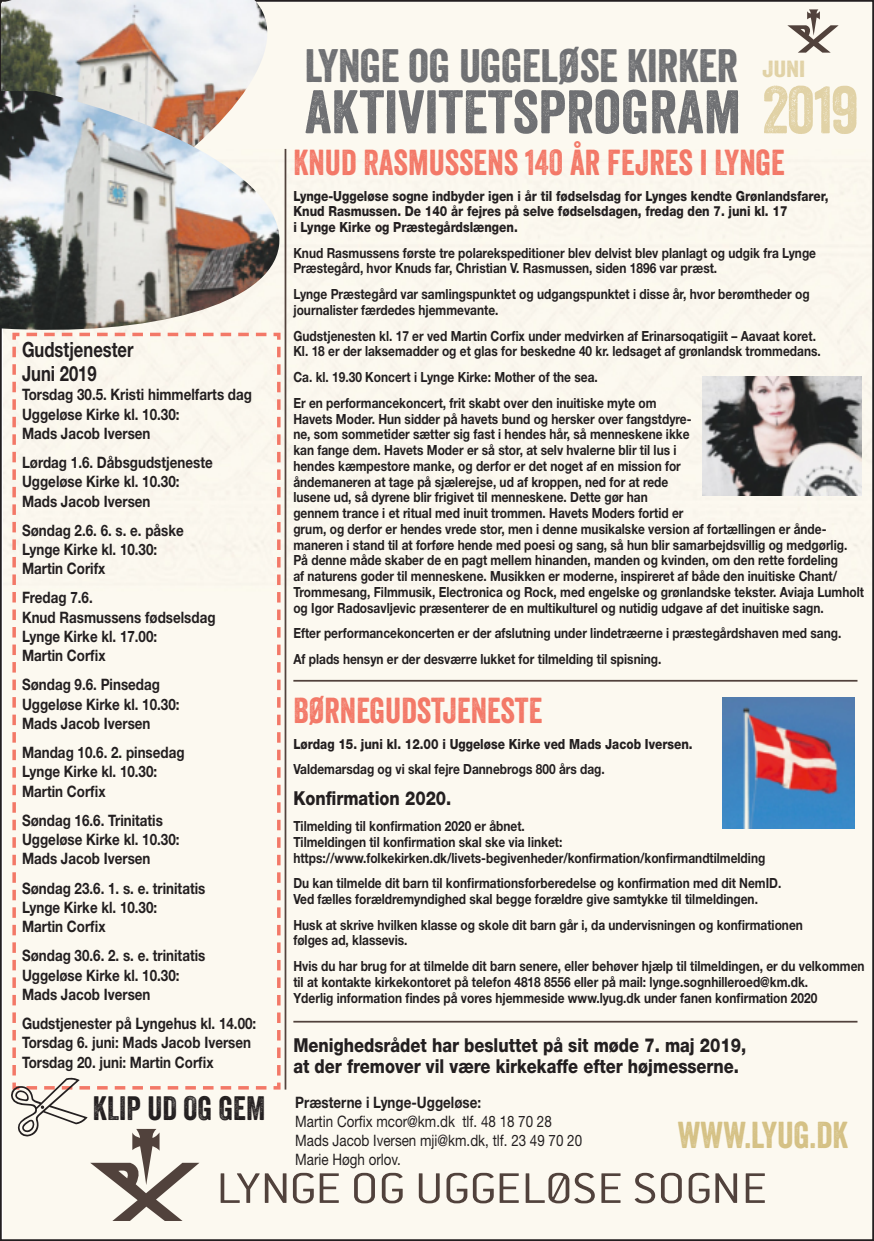
<style>
.page{position:relative;width:874px;height:1241px;background:#fff}
.page>*{position:absolute;margin:0;border:0;box-sizing:border-box;transform-origin:0 0}
.t1{font:59.5px "Veneer";color:#6f7073;scale:1.06 1}
.t2{font:300 46.9px "Conduit ITC Std";letter-spacing:-.01em;color:#51423c;scale:1.17 1}
.t3{font:45.5px "Veneer";letter-spacing:-.01em;color:#6f7073;scale:1.06 1}
.t4{font:36.23px "Veneer";color:#d5c185}
.t5{font:35px "Veneer";color:#f37867}
.t6{font:32.9px "Veneer";color:#231f20}
.t7{font:22.75px "Veneer";color:#e1d2a6;scale:1.24 1}
.t8{font:700 21px/23.8px "Helvetica Neue LT Std";color:#231f20;scale:.79 1}
.t9{font:800 19.25px/21px "Helvetica Neue LT Std";color:#231f20;scale:.85 1}
.t10{font:700 15.75px/19.2px "Helvetica Neue LT Std";color:#231f20;scale:.85 1}
.t11{font:15.75px/18.9px "Helvetica Neue LT Std";color:#231f20;scale:.85 1}
.t12{font:700 14px/15.8px "Helvetica Neue LT Std";color:#231f20;scale:.85 1}
.t13{font:800 14px/15.8px "Helvetica Neue LT Std";color:#231f20;scale:.85 1}
.s1{font-size:64.75px;color:#e1d2a6}
</style>
<div class="page">
<div style="left:4px;top:3px;width:866px;height:1234px;background:#fcf9f0"></div>
<svg style="left:787px;top:9px;width:51px;height:44px"></svg>
<hr style="left:284px;top:149px;width:2px;height:940px;background:#51423c">
<svg style="left:11px;top:337px;width:271px;height:754px"></svg>
<hr style="left:293px;top:679px;width:564px;height:2px;background:#51423c">
<hr style="left:293px;top:1020px;width:564px;height:2px;background:#51423c">
<img style="left:1px;top:0;width:286px;height:91px">
<img style="left:0;top:91px;width:287px;height:246px">
<img style="left:702px;top:376px;width:158px;height:119px">
<img style="left:722px;top:697px;width:131px;height:131px">
<div style="left:9px;top:346px;width:261px;height:874px;background:#fcf9f0"></div>
<h3 class="t8" style="left:22px;top:337px;width:143px">Gudstjenester<br>Juni 2019</h3>
<p class="t10" style="left:22px;top:384px;width:272px">Torsdag 30.5. Kristi himmelfarts dag<br>Uggeløse Kirke kl. 10.30:<br>Mads Jacob Iversen</p>
<p class="t10" style="left:22px;top:452px;width:226px">Lørdag 1.6. Dåbsgudstjeneste<br>Uggeløse Kirke kl. 10.30:<br>Mads Jacob Iversen</p>
<p class="t10" style="left:22px;top:520px;width:192px">Søndag 2.6. 6. s. e. påske<br>Lynge Kirke kl. 10.30:<br>Martin Corifx</p>
<p class="t10" style="left:22px;top:587px;width:229px">Fredag 7.6.<br>Knud Rasmussens fødselsdag<br>Lynge Kirke kl. 17.00:<br>Martin Corfix</p>
<p class="t10" style="left:22px;top:674px;width:187px">Søndag 9.6. Pinsedag<br>Uggeløse Kirke kl. 10.30:<br>Mads Jacob Iversen</p>
<p class="t10" style="left:22px;top:742px;width:193px">Mandag 10.6. 2. pinsedag<br>Lynge Kirke kl. 10.30:<br>Martin Corfix</p>
<p class="t10" style="left:22px;top:810px;width:187px">Søndag 16.6. Trinitatis<br>Uggeløse Kirke kl. 10.30:<br>Mads Jacob Iversen</p>
<p class="t10" style="left:22px;top:877px;width:217px">Søndag 23.6. 1. s. e. trinitatis<br>Lynge Kirke kl. 10.30:<br>Martin Corfix</p>
<p class="t10" style="left:22px;top:945px;width:217px">Søndag 30.6. 2. s. e. trinitatis<br>Uggeløse Kirke kl. 10.30:<br>Mads Jacob Iversen</p>
<p class="t10" style="left:22px;top:1013px;width:277px">Gudstjenester på Lyngehus kl. 14.00:<br>Torsdag 6. juni: Mads Jacob Iversen<br>Torsdag 20. juni: Martin Corfix</p>
<h3 class="t6" style="left:93px;top:1087px;width:174px">KLIP UD OG GEM</h3>
<h3 class="t3" style="left:304px;top:38px;width:410px">LYNGE OG UGGELØSE KIRKER</h3>
<h1 class="t1" style="left:304px;top:75px;width:523px">AKTIVITETSPROGRAM <span class="s1">2019</span></h1>
<h3 class="t7" style="left:761px;top:55px;width:36px">JUNI</h3>
<h3 class="t5" style="left:293px;top:141px;width:493px">KNUD RASMUSSENS 140 ÅR FEJRES I LYNGE</h3>
<p class="t13" style="left:293px;top:187px;width:630px">Lynge-Uggeløse sogne indbyder igen i år til fødselsdag for Lynges kendte Grønlandsfarer,<br>Knud Rasmussen. De 140 år fejres på selve fødselsdagen, fredag den 7. juni kl. 17<br>i Lynge Kirke og Præstegårdslængen.</p>
<p class="t12" style="left:293px;top:244px;width:616px">Knud Rasmussens første tre polarekspeditioner blev delvist blev planlagt og udgik fra Lynge<br>Præstegård, hvor Knuds far, Christian V. Rasmussen, siden 1896 var præst.</p>
<p class="t12" style="left:293px;top:286px;width:608px">Lynge Præstegård var samlingspunktet og udgangspunktet i disse år, hvor berømtheder og journalister færdedes hjemmevante.</p>
<p class="t12" style="left:293px;top:327px;width:621px">Gudstjenesten kl. 17 er ved Martin Corfix under medvirken af Erinarsoqatigiit – Aavaat koret.<br>Kl. 18 er der laksemadder og et glas for beskedne 40 kr. ledsaget af grønlandsk trommedans.</p>
<p class="t12" style="left:293px;top:364px;width:428px;line-height:25.7px">Ca. kl. 19.30 Koncert i Lynge Kirke: Mother of the sea.<br>Er en performancekoncert, frit skabt over den inuitiske myte om</p>
<p class="t12" style="left:293px;top:410px;width:672px">Havets Moder. Hun sidder på havets bund og hersker over fangstdyre-<br>ne, som sommetider sætter sig fast i hendes hår, så menneskene ikke<br>kan fange dem. Havets Moder er så stor, at selv hvalerne blir til lus i<br>hendes kæmpestore manke, og derfor er det noget af en mission for<br>åndemaneren at tage på sjælerejse, ud af kroppen, ned for at rede<br>lusene ud, så dyrene blir frigivet til menneskene. Dette gør han<br>gennem trance i et ritual med inuit trommen. Havets Moders fortid er<br>grum, og derfor er hendes vrede stor, men i denne musikalske version af fortællingen er ånde&shy;maneren i stand til at forføre hende med poesi og sang, så hun blir samarbejdsvillig og medgørlig.<br>På denne måde skaber de en pagt mellem hinanden, manden og kvinden, om den rette fordeling<br>af naturens goder til menneskene. Musikken er moderne, inspireret af både den inuitiske Chant/ Trommesang, Filmmusik, Electronica og Rock, med engelske og grønlandske tekster. Aviaja Lumholt og Igor Radosavljevic præsenterer de en multikulturel og nutidig udgave af det inuitiske sagn.</p>
<p class="t12" style="left:293px;top:620px;width:645px;line-height:25.7px">Efter performancekoncerten er der afslutning under lindetræerne i præstegårdshaven med sang.<br>Af plads hensyn er der desværre lukket for tilmelding til spisning.</p>
<h3 class="t5" style="left:293px;top:689px;width:250px">BØRNEGUDSTJENESTE</h3>
<p class="t13" style="left:293px;top:735px;width:471px">Lørdag 15. juni kl. 12.00 i Uggeløse Kirke ved Mads Jacob Iversen.</p>
<p class="t12" style="left:293px;top:761px;width:368px">Valdemarsdag og vi skal fejre Dannebrogs 800 års dag.</p>
<h3 class="t9" style="left:293px;top:787px;width:187px">Konfirmation 2020.</h3>
<p class="t12" style="left:293px;top:817px;width:556px">Tilmelding til konfirmation 2020 er åbnet.<br>Tilmeldingen til konfirmation skal ske via linket: https://www.folkekirken.dk/livets-begivenheder/konfirmation/konfirmandtilmelding</p>
<p class="t12" style="left:293px;top:874px;width:575px">Du kan tilmelde dit barn til konfirmationsforberedelse og konfirmation med dit NemID.<br>Ved fælles forældremyndighed skal begge forældre give samtykke til tilmeldingen.</p>
<p class="t12" style="left:293px;top:916px;width:600px">Husk at skrive hvilken klasse og skole dit barn går i, da undervisningen og konfirmationen følges ad, klassevis.</p>
<p class="t12" style="left:293px;top:957px;width:673px">Hvis du har brug for at tilmelde dit barn senere, eller behøver hjælp til tilmeldingen, er du velkommen til at kontakte kirkekontoret på telefon 4818 8556 eller på mail: lynge.sognhilleroed@km.dk.<br>Yderlig information findes på vores hjemmeside www.lyug.dk under fanen konfirmation 2020</p>
<h3 class="t9" style="left:293px;top:1034px;width:534px">Menighedsrådet har besluttet på sit møde 7. maj 2019, at der fremover vil være kirkekaffe efter højmesserne.</h3>
<p class="t10" style="left:295px;top:1092px;width:220px">Præsterne i Lynge-Uggeløse:</p>
<p class="t11" style="left:295px;top:1111px;width:339px">Martin Corfix mcor@km.dk tlf. 48 18 70 28<br>Mads Jacob Iversen mji@km.dk, tlf. 23 49 70 20<br>Marie Høgh orlov.</p>
<h3 class="t4" style="left:677px;top:1112px;width:172px">WWW.LYUG.DK</h3>
<h2 class="t2" style="left:216px;top:1159px;width:472px">LYNGE OG UGGELØSE SOGNE</h2>
</div>
